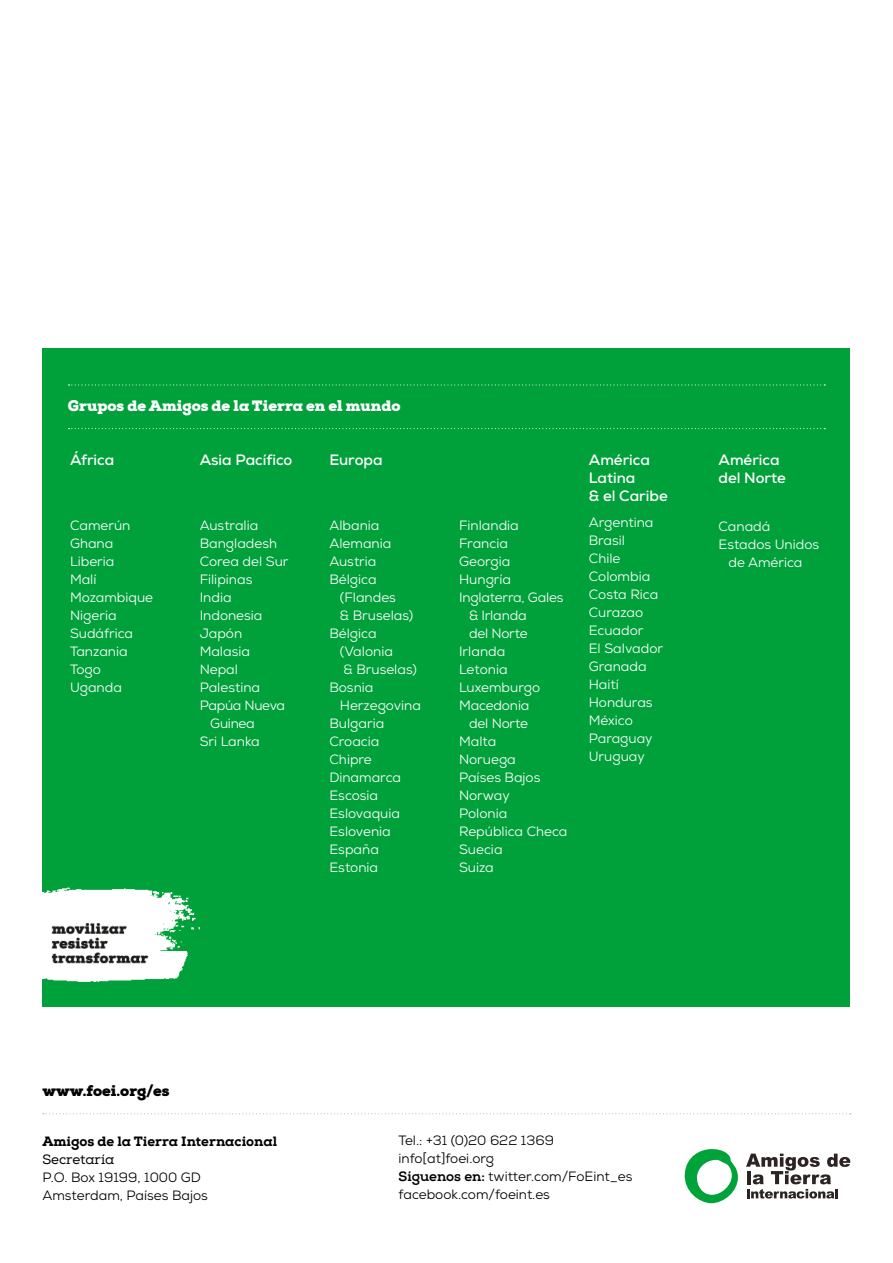
<style>
.page{position:relative;width:893px;height:1263px;background:#fff}
.page>*{position:absolute;margin:0;border:0;box-sizing:border-box;transform-origin:0 0}
.t1{font:700 15px/18px "Nexa";color:#fff}
.t2{font:900 15px "Nexa Slab";color:#fff}
.t3{font:900 15px "Nexa Slab";color:#000}
.t4{font:13.5px/18px "Nexa";color:#fff}
.t5{font:13.5px/18px "Nexa";color:#000}
.t6{font:800 13.5px "Nexa Slab";color:#000}
.t7{font:13.5px "Nexa";letter-spacing:-.025em;color:#fff}
.t8{font:13.5px "Nexa Slab";color:#000}
.s1{font-family:"Nexa Slab";font-weight:800}
</style>
<div class="page">
<div style="left:42px;top:348px;width:808px;height:658px;background:#00a13a"></div>
<svg style="left:68px;top:384px;width:757px;height:1px"></svg>
<svg style="left:68px;top:428px;width:757px;height:1px"></svg>
<img style="left:42px;top:887px;width:158px;height:95px">
<svg style="left:43px;top:1113px;width:808px;height:1px"></svg>
<svg style="left:685px;top:1149px;width:53px;height:54px"></svg>
<svg style="left:746px;top:1153px;width:104px;height:45px"></svg>
<p class="t2" style="left:68px;top:399px;width:334px">Grupos de Amigos de la Tierra en el mundo</p>
<p class="t1" style="left:70px;top:451px;width:46px">África</p>
<p class="t1" style="left:200px;top:451px;width:94px">Asia Pacífico</p>
<p class="t1" style="left:329px;top:451px;width:55px">Europa</p>
<p class="t4" style="left:70px;top:517px;width:85px">Camerún<br>Ghana<br>Liberia<br>Malí<br>Mozambique<br>Nigeria<br>Sudáfrica<br>Tanzania<br>Togo<br>Uganda</p>
<p class="t4" style="left:200px;top:517px;width:60px">Australia</p>
<p class="t4" style="left:200px;top:535px;width:79px">Bangladesh</p>
<p class="t4" style="left:200px;top:553px;width:90px">Corea del Sur</p>
<p class="t4" style="left:200px;top:571px;width:54px">Filipinas</p>
<p class="t4" style="left:200px;top:589px;width:33px">India</p>
<p class="t4" style="left:200px;top:607px;width:64px">Indonesia</p>
<p class="t4" style="left:200px;top:625px;width:44px">Japón</p>
<p class="t4" style="left:200px;top:643px;width:52px">Malasia</p>
<p class="t4" style="left:200px;top:661px;width:40px">Nepal</p>
<p class="t4" style="left:200px;top:679px;width:62px">Palestina</p>
<p class="t7" style="left:200px;top:699px;width:87px">Papúa Nueva</p>
<p class="t4" style="left:210px;top:715px;width:46px">Guinea</p>
<p class="t4" style="left:200px;top:733px;width:61px">Sri Lanka</p>
<p class="t4" style="left:329px;top:517px;width:63px">Albania<br>Alemania<br>Austria<br>Bélgica</p>
<p class="t4" style="left:340px;top:589px;width:58px">(Flandes</p>
<p class="t4" style="left:340px;top:607px;width:75px">&amp; Bruselas)</p>
<p class="t4" style="left:329px;top:625px;width:49px">Bélgica</p>
<p class="t4" style="left:340px;top:643px;width:54px">(Valonia</p>
<p class="t4" style="left:343px;top:661px;width:75px">&amp; Bruselas)</p>
<p class="t4" style="left:329px;top:679px;width:46px">Bosnia</p>
<p class="t4" style="left:340px;top:697px;width:82px">Herzegovina</p>
<p class="t4" style="left:329px;top:715px;width:56px">Bulgaria</p>
<p class="t4" style="left:329px;top:733px;width:52px">Croacia</p>
<p class="t4" style="left:329px;top:751px;width:44px">Chipre</p>
<p class="t4" style="left:329px;top:769px;width:73px">Dinamarca</p>
<p class="t4" style="left:329px;top:787px;width:50px">Escosia</p>
<p class="t4" style="left:329px;top:805px;width:72px">Eslovaquia</p>
<p class="t4" style="left:329px;top:823px;width:63px">Eslovenia</p>
<p class="t4" style="left:329px;top:841px;width:51px">España</p>
<p class="t4" style="left:329px;top:859px;width:50px">Estonia</p>
<p class="t4" style="left:459px;top:517px;width:61px">Finlandia</p>
<p class="t4" style="left:459px;top:535px;width:50px">Francia</p>
<p class="t4" style="left:459px;top:553px;width:53px">Georgia</p>
<p class="t4" style="left:459px;top:571px;width:54px">Hungría</p>
<p class="t4" style="left:459px;top:589px;width:106px">Inglaterra, Gales</p>
<p class="t4" style="left:469px;top:607px;width:59px">&amp; Irlanda</p>
<p class="t4" style="left:469px;top:625px;width:60px">del Norte</p>
<p class="t4" style="left:459px;top:643px;width:48px">Irlanda</p>
<p class="t4" style="left:459px;top:661px;width:50px">Letonia</p>
<p class="t4" style="left:459px;top:679px;width:83px">Luxemburgo</p>
<p class="t4" style="left:459px;top:697px;width:72px">Macedonia</p>
<p class="t4" style="left:469px;top:715px;width:61px">del Norte</p>
<p class="t4" style="left:459px;top:733px;width:39px">Malta</p>
<p class="t4" style="left:459px;top:751px;width:58px">Noruega</p>
<p class="t4" style="left:459px;top:769px;width:83px">Países Bajos</p>
<p class="t4" style="left:459px;top:787px;width:52px">Norway</p>
<p class="t4" style="left:459px;top:805px;width:50px">Polonia</p>
<p class="t4" style="left:459px;top:823px;width:110px">República Checa</p>
<p class="t4" style="left:459px;top:841px;width:45px">Suecia</p>
<p class="t4" style="left:459px;top:859px;width:36px">Suiza</p>
<p class="t1" style="left:589px;top:451px;width:80px">América<br>Latina<br>&amp; el Caribe</p>
<p class="t4" style="left:589px;top:514px;width:76px">Argentina<br>Brasil<br>Chile<br>Colombia<br>Costa Rica<br>Curazao<br>Ecuador<br>El Salvador<br>Granada<br>Haití<br>Honduras<br>México<br>Paraguay<br>Uruguay</p>
<p class="t1" style="left:718px;top:451px;width:69px">América del Norte</p>
<p class="t4" style="left:718px;top:518px;width:53px">Canadá</p>
<p class="t4" style="left:718px;top:536px;width:102px">Estados Unidos</p>
<p class="t4" style="left:728px;top:554px;width:76px">de América</p>
<p class="t3" style="left:42px;top:1084px;width:129px">www.foei.org/es</p>
<p class="t6" style="left:42px;top:1136px;width:236px">Amigos de la Tierra Internacional</p>
<p class="t8" style="left:42px;top:1153px;width:74px">Secretaría</p>
<p class="t5" style="left:42px;top:1169px;width:167px">P.O. Box 19199, 1000 GD<br>Amsterdam, Países Bajos</p>
<p class="t5" style="left:399px;top:1133px;width:235px">Tel.: +31 (0)20 622 1369 info[at]foei.org<br><span class="s1">Síguenos en:</span> twitter.com/FoEint_es facebook.com/foeint.es</p>
</div>
